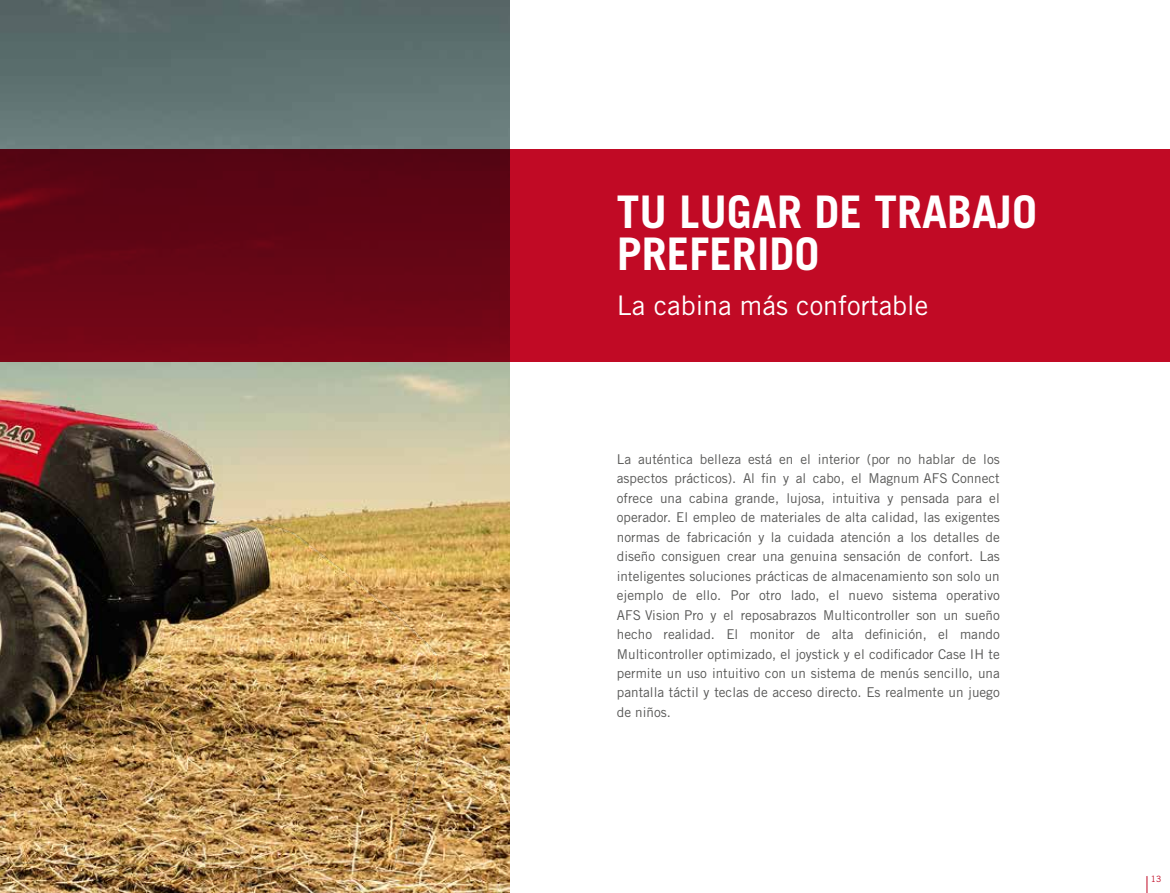
<style>
.page{position:relative;width:1170px;height:893px;background:#fff}
.page>*{position:absolute;margin:0;border:0;box-sizing:border-box;transform-origin:0 0}
.t1{font:700 45px/42px "Trade Gothic LT Pro";color:#fff}
.t2{font:27px "Trade Gothic LT Pro";color:#fff}
.t3{font:13.5px/19.5px "Trade Gothic LT Pro";color:#575756;text-align:justify}
.t4{font:8.7px "Trade Gothic LT Pro";color:#c10a25}
</style>
<div class="page">
<img style="left:0;top:0;width:509px;height:893px">
<svg style="left:0;top:149px;width:1169px;height:212px;background:#99081d"></svg>
<svg style="left:1146px;top:876px;width:1px;height:17px"></svg>
<h1 class="t1" style="left:617px;top:190px;width:422px">TU LUGAR DE TRABAJO<br>PREFERIDO</h1>
<h2 class="t2" style="left:617px;top:289px;width:313px">La cabina más confortable</h2>
<p class="t3" style="left:617px;top:449px;width:384px">La auténtica belleza está en el interior (por no hablar de los aspectos prácticos). Al fin y al cabo, el Magnum AFS Connect ofrece una cabina grande, lujosa, intuitiva y pensada para el operador. El empleo de materiales de alta calidad, las exigentes normas de fabricación y la cuidada atención a los detalles de diseño consiguen crear una genuina sensación de confort. Las inteligentes soluciones prácticas de almacenamiento son solo un ejemplo de ello. Por otro lado, el nuevo sistema operativo AFS Vision Pro y el reposabrazos Multicontroller son un sueño hecho realidad. El monitor de alta definición, el mando Multicontroller optimizado, el joystick y el codificador Case IH te permite un uso intuitivo con un sistema de menús sencillo, una pantalla táctil y teclas de acceso directo. Es realmente un juego de niños.</p>
<p class="t4" style="left:1150px;top:874px;width:12px">13</p>
</div>
